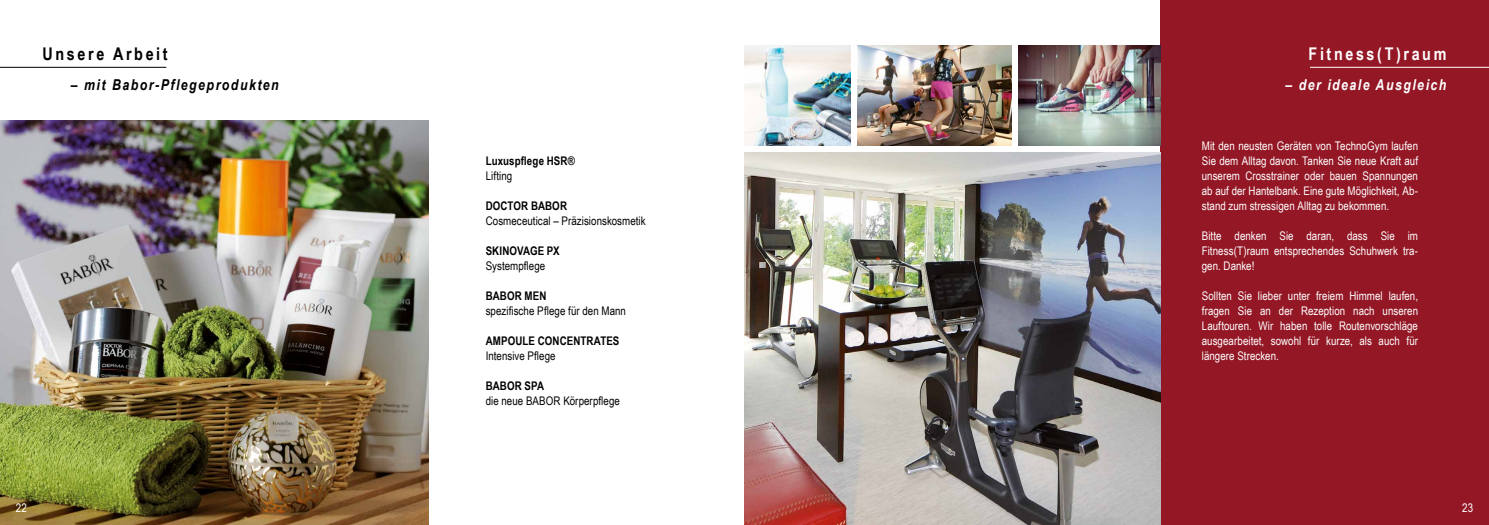
<style>
.page{position:relative;width:1489px;height:525px;background:#fff}
.page>*{position:absolute;margin:0;border:0;box-sizing:border-box;transform-origin:0 0}
.t1{font:700 17.5px "Arial Narrow";letter-spacing:.15em;color:#fff}
.t2{font:700 17.5px "Arial Narrow";letter-spacing:.15em;color:#000}
.t3{font:italic 700 15px "Arial Narrow";letter-spacing:.1em;color:#000}
.t4{font:italic 700 15px "Arial Narrow";letter-spacing:.1em;color:#fff}
.t5{font:11.88px/15px "Arial Narrow";letter-spacing:.005em;color:#fff;text-align:justify}
.t6{font:11.88px "Arial Narrow";letter-spacing:.005em;color:#000}
.t7{font:700 11.88px "Arial Narrow";letter-spacing:.01em;color:#000}
</style>
<div class="page">
<div style="left:1160px;top:0;width:328px;height:524px;background:#931725"></div>
<img style="left:857px;top:46px;width:154px;height:99px">
<img style="left:1018px;top:46px;width:142px;height:99px">
<img style="left:744px;top:46px;width:106px;height:99px">
<img style="left:0;top:120px;width:428px;height:404px">
<hr style="left:0;top:67px;width:166px;height:1px;background:#000">
<hr style="left:1309px;top:67px;width:179px;height:1px;background:#fff">
<img style="left:744px;top:152px;width:416px;height:372px">
<h1 class="t2" style="left:43px;top:41px;width:127px">Unsere Arbeit</h1>
<p class="t3" style="left:71px;top:73px;width:209px">– mit Babor-Pflegeprodukten</p>
<p class="t7" style="left:485px;top:152px;width:91px">Luxuspflege HSR®</p>
<p class="t6" style="left:485px;top:167px;width:28px">Lifting</p>
<p class="t7" style="left:485px;top:197px;width:83px">DOCTOR BABOR</p>
<p class="t6" style="left:485px;top:212px;width:161px">Cosmeceutical – Präzisionskosmetik</p>
<p class="t7" style="left:485px;top:242px;width:76px">SKINOVAGE PX</p>
<p class="t6" style="left:485px;top:257px;width:61px">Systempflege</p>
<p class="t7" style="left:485px;top:287px;width:62px">BABOR MEN</p>
<p class="t6" style="left:485px;top:302px;width:142px">spezifische Pflege für den Mann</p>
<p class="t7" style="left:485px;top:332px;width:135px">AMPOULE CONCENTRATES</p>
<p class="t6" style="left:485px;top:347px;width:71px">Intensive Pflege</p>
<p class="t7" style="left:485px;top:377px;width:60px">BABOR SPA</p>
<p class="t6" style="left:485px;top:392px;width:136px">die neue BABOR Körperpflege</p>
<h1 class="t1" style="left:1308px;top:41px;width:139px">Fitness(T)raum</h1>
<p class="t4" style="left:1285px;top:73px;width:162px">– der ideale Ausgleich</p>
<p class="t5" style="left:1201px;top:138px;width:218px">Mit den neusten Geräten von TechnoGym laufen Sie dem Alltag davon. Tanken Sie neue Kraft auf unserem Crosstrainer oder bauen Spannungen ab auf der Hantelbank. Eine gute Möglichkeit, Ab&shy;stand zum stressigen Alltag zu bekommen.</p>
<p class="t5" style="left:1201px;top:228px;width:218px">Bitte denken Sie daran, dass Sie im Fitness(T)raum entsprechendes Schuhwerk tra&shy;gen. Danke!</p>
<p class="t5" style="left:1201px;top:288px;width:218px">Sollten Sie lieber unter freiem Himmel laufen, fragen Sie an der Rezeption nach unseren Lauftouren. Wir haben tolle Routenvorschläge ausgearbeitet, sowohl für kurze, als auch für längere Strecken.</p>
<p class="t5" style="left:16px;top:500px;width:12px">22</p>
<p class="t5" style="left:1461px;top:500px;width:12px">23</p>
</div>
